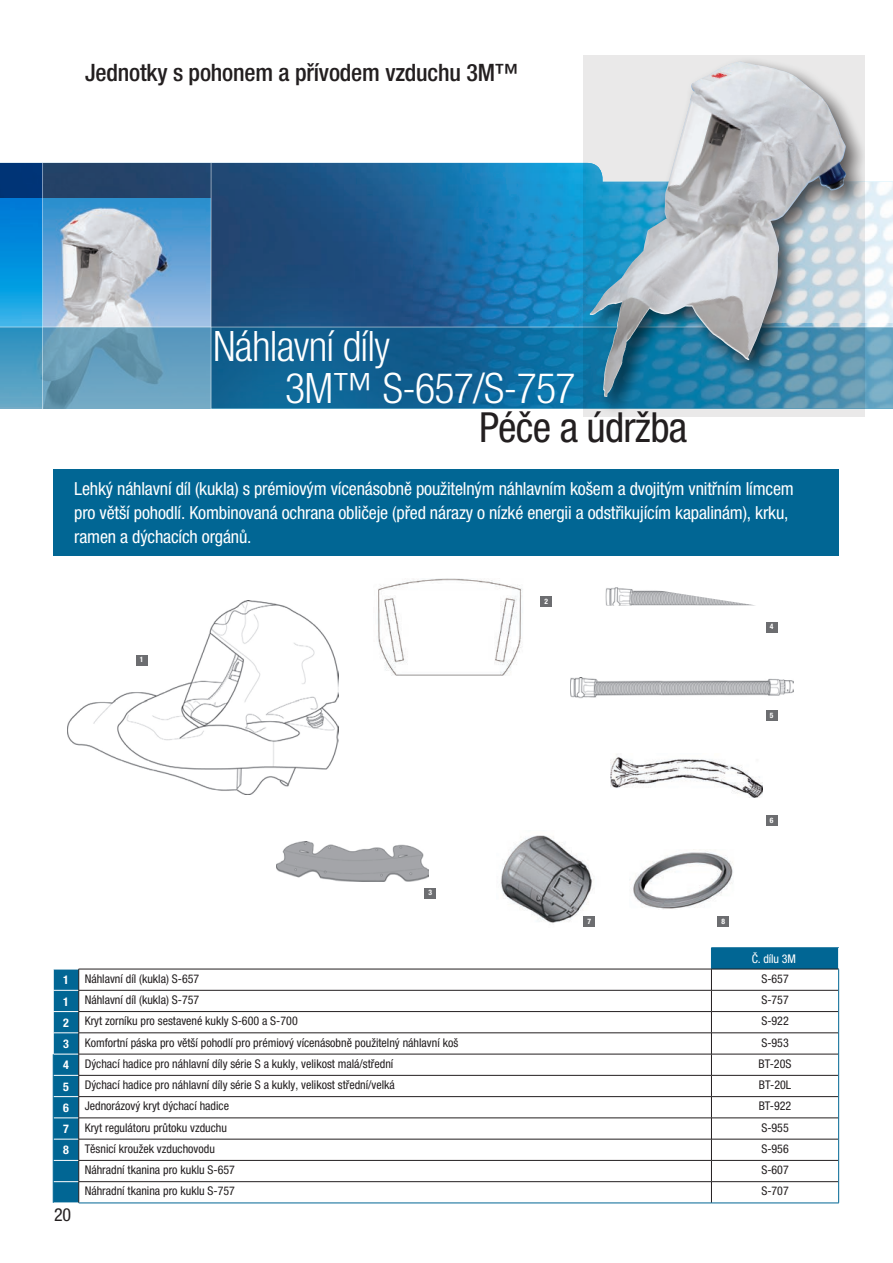
<style>
.page{position:relative;width:893px;height:1263px;background:#fff}
.page>*{position:absolute;margin:0;border:0;box-sizing:border-box;transform-origin:0 0}
.t1{font:300 condensed 42px/42px "Helvetica Neue CE";letter-spacing:-.02em;color:#fff}
.t2{font:condensed 41.55px "Helvetica Neue CE";letter-spacing:-.02em;color:#231f20}
.t3{font:500 condensed 24px "Helvetica Neue CE";letter-spacing:-.01em;color:#231f20}
.t4{font:condensed 18px/24px "Helvetica Neue CE";letter-spacing:-.01em;color:#fff}
.t5{font:condensed 18px "Helvetica Neue CE";color:#231f20}
.t6{font:condensed 12px "Helvetica Neue CE";color:#231f20}
.t7{font:700 condensed 12px "Helvetica Neue CE";color:#fff}
.t8{font:condensed 12px "Helvetica Neue CE";color:#fff}
.t9{font:700 condensed 7.5px "Helvetica Neue CE";color:#fff}
</style>
<div class="page">
<img style="left:43px;top:163px;width:850px;height:164px">
<img style="left:43px;top:198px;width:168px;height:129px">
<svg style="left:0;top:163px;width:42px;height:164px;background:#087fc8"></svg>
<svg style="left:0;top:328px;width:893px;height:80px;background:#2f7ba5"></svg>
<svg style="left:865px;top:182px;width:28px;height:141px"></svg>
<hr style="left:211px;top:163px;width:1px;height:264px;background:#fff">
<hr style="left:42px;top:163px;width:1px;height:261px;background:#fff">
<div style="left:54px;top:470px;width:785px;height:86px;background:#016694"></div>
<svg style="left:583px;top:55px;width:282px;height:362px;background:#a1bac7"></svg>
<img style="left:590px;top:63px;width:188px;height:334px">
<img style="left:67px;top:601px;width:272px;height:193px">
<img style="left:377px;top:579px;width:146px;height:96px">
<img style="left:605px;top:587px;width:148px;height:18px">
<img style="left:570px;top:678px;width:223px;height:21px">
<img style="left:610px;top:754px;width:153px;height:44px">
<img style="left:277px;top:841px;width:152px;height:41px">
<img style="left:633px;top:849px;width:100px;height:60px">
<img style="left:501px;top:835px;width:93px;height:88px">
<svg style="left:78px;top:948px;width:760px;height:255px"></svg>
<hr style="left:711px;top:947px;width:128px;height:1px;background:#016694">
<hr style="left:79px;top:969px;width:632px;height:1px;background:#231f20">
<hr style="left:711px;top:969px;width:128px;height:1px;background:#231f20">
<hr style="left:79px;top:990px;width:632px;height:1px;background:#231f20">
<hr style="left:711px;top:990px;width:127px;height:1px;background:#231f20">
<hr style="left:79px;top:1011px;width:632px;height:1px;background:#231f20">
<hr style="left:711px;top:1011px;width:127px;height:1px;background:#231f20">
<hr style="left:79px;top:1032px;width:632px;height:1px;background:#231f20">
<hr style="left:711px;top:1032px;width:127px;height:1px;background:#231f20">
<hr style="left:79px;top:1054px;width:632px;height:1px;background:#231f20">
<hr style="left:711px;top:1054px;width:127px;height:1px;background:#231f20">
<hr style="left:79px;top:1075px;width:632px;height:1px;background:#231f20">
<hr style="left:711px;top:1075px;width:127px;height:1px;background:#231f20">
<hr style="left:79px;top:1096px;width:632px;height:1px;background:#231f20">
<hr style="left:711px;top:1096px;width:127px;height:1px;background:#231f20">
<hr style="left:79px;top:1117px;width:632px;height:1px;background:#231f20">
<hr style="left:711px;top:1117px;width:127px;height:1px;background:#231f20">
<hr style="left:79px;top:1139px;width:632px;height:1px;background:#231f20">
<hr style="left:711px;top:1139px;width:127px;height:1px;background:#231f20">
<hr style="left:79px;top:1160px;width:632px;height:1px;background:#231f20">
<hr style="left:711px;top:1160px;width:127px;height:1px;background:#231f20">
<hr style="left:79px;top:1181px;width:632px;height:1px;background:#231f20">
<hr style="left:711px;top:1181px;width:127px;height:1px;background:#231f20">
<svg style="left:711px;top:948px;width:1px;height:255px"></svg>
<svg style="left:53px;top:969px;width:26px;height:235px;background:#126d97"></svg>
<svg style="left:838px;top:948px;width:1px;height:255px"></svg>
<hr style="left:79px;top:1203px;width:632px;height:1px;background:#016694">
<hr style="left:711px;top:1203px;width:128px;height:1px;background:#016694">
<div style="left:136px;top:655px;width:12px;height:11px;background:#6c6d70"></div>
<div style="left:540px;top:596px;width:12px;height:11px;background:#6c6d70"></div>
<div style="left:424px;top:888px;width:12px;height:10px;background:#6c6d70"></div>
<div style="left:717px;top:916px;width:12px;height:11px;background:#6c6d70"></div>
<div style="left:583px;top:916px;width:12px;height:11px;background:#6c6d70"></div>
<div style="left:766px;top:622px;width:12px;height:10px;background:#6c6d70"></div>
<div style="left:766px;top:710px;width:12px;height:11px;background:#6c6d70"></div>
<div style="left:766px;top:815px;width:12px;height:11px;background:#6c6d70"></div>
<p class="t3" style="left:85px;top:59px;width:435px">Jednotky s pohonem a přívodem vzduchu 3M™</p>
<p class="t1" style="left:285px;top:328px;width:292px;text-indent:-72px">Náhlavní díly<br>3M™ S-657/S-757</p>
<p class="t2" style="left:479px;top:404px;width:210px">Péče a údržba</p>
<p class="t4" style="left:74px;top:478px;width:721px">Lehký náhlavní díl (kukla) s prémiovým vícenásobně použitelným náhlavním košem a dvojitým vnitřním límcem pro větší pohodlí. Kombinovaná ochrana obličeje (před nárazy o nízké energii a odstřikujícím kapalinám), krku, ramen a dýchacích orgánů.</p>
<p class="t9" style="left:140px;top:655px;width:5px">1</p>
<p class="t9" style="left:429px;top:888px;width:5px">3</p>
<p class="t9" style="left:544px;top:596px;width:5px">2</p>
<p class="t9" style="left:770px;top:622px;width:5px">4</p>
<p class="t9" style="left:770px;top:710px;width:5px">5</p>
<p class="t9" style="left:770px;top:815px;width:5px">6</p>
<p class="t9" style="left:588px;top:917px;width:5px">7</p>
<p class="t9" style="left:721px;top:917px;width:5px">8</p>
<p class="t8" style="left:752px;top:952px;width:46px">Č. dílu 3M</p>
<p class="t7" style="left:63px;top:973px;width:7px">1</p>
<p class="t6" style="left:85px;top:972px;width:116px">Náhlavní díl (kukla) S-657</p>
<p class="t6" style="left:761px;top:972px;width:29px">S-657</p>
<p class="t7" style="left:63px;top:994px;width:7px">1</p>
<p class="t6" style="left:85px;top:993px;width:116px">Náhlavní díl (kukla) S-757</p>
<p class="t6" style="left:761px;top:993px;width:29px">S-757</p>
<p class="t7" style="left:63px;top:1015px;width:7px">2</p>
<p class="t6" style="left:85px;top:1014px;width:215px">Kryt zorníku pro sestavené kukly S-600 a S-700</p>
<p class="t6" style="left:761px;top:1014px;width:29px">S-922</p>
<p class="t7" style="left:63px;top:1037px;width:7px">3</p>
<p class="t6" style="left:85px;top:1035px;width:375px">Komfortní páska pro větší pohodlí pro prémiový vícenásobně použitelný náhlavní koš</p>
<p class="t6" style="left:761px;top:1035px;width:29px">S-953</p>
<p class="t7" style="left:63px;top:1058px;width:7px">4</p>
<p class="t6" style="left:85px;top:1057px;width:310px">Dýchací hadice pro náhlavní díly série S a kukly, velikost malá/střední</p>
<p class="t6" style="left:759px;top:1057px;width:34px">BT-20S</p>
<p class="t7" style="left:63px;top:1079px;width:7px">5</p>
<p class="t6" style="left:85px;top:1078px;width:312px">Dýchací hadice pro náhlavní díly série S a kukly, velikost střední/velká</p>
<p class="t6" style="left:759px;top:1078px;width:34px">BT-20L</p>
<p class="t7" style="left:63px;top:1100px;width:7px">6</p>
<p class="t6" style="left:85px;top:1099px;width:146px">Jednorázový kryt dýchací hadice</p>
<p class="t6" style="left:759px;top:1099px;width:34px">BT-922</p>
<p class="t7" style="left:63px;top:1122px;width:7px">7</p>
<p class="t6" style="left:85px;top:1121px;width:144px">Kryt regulátoru průtoku vzduchu</p>
<p class="t6" style="left:761px;top:1121px;width:29px">S-955</p>
<p class="t7" style="left:63px;top:1143px;width:7px">8</p>
<p class="t6" style="left:85px;top:1142px;width:132px">Těsnicí kroužek vzduchovodu</p>
<p class="t6" style="left:761px;top:1142px;width:29px">S-956</p>
<p class="t6" style="left:85px;top:1163px;width:152px">Náhradní tkanina pro kuklu S-657</p>
<p class="t6" style="left:761px;top:1163px;width:29px">S-607</p>
<p class="t6" style="left:85px;top:1184px;width:152px">Náhradní tkanina pro kuklu S-757</p>
<p class="t6" style="left:761px;top:1184px;width:29px">S-707</p>
<h3 class="t5" style="left:54px;top:1205px;width:19px">20</h3>
</div>
